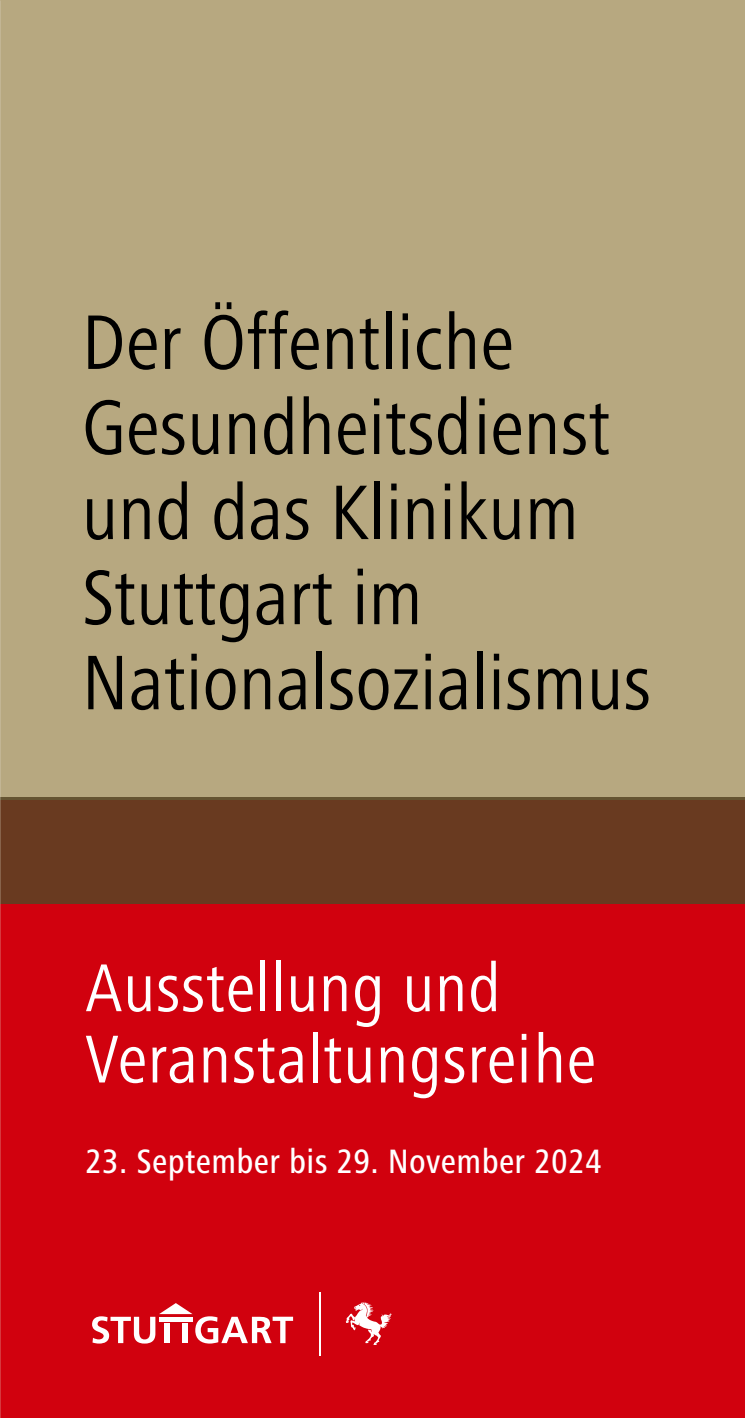
<style>
.page{position:relative;width:745px;height:1418px;background:#fff}
.page>*{position:absolute;margin:0;border:0;box-sizing:border-box;transform-origin:0 0}
.t1{font:condensed 80px/85px "Frutiger Next Pro";color:#000}
.t2{font:condensed 70px/71.2px "Frutiger Next Pro";letter-spacing:.01em;color:#fff}
.t3{font:500 condensed 35px "Frutiger Next Pro";letter-spacing:.01em;color:#fff}
</style>
<div class="page">
<div style="left:0;top:797px;width:744px;height:620px;background:#d1010e"></div>
<div style="left:0;top:0;width:744px;height:799px;background:#b7a880"></div>
<div style="left:0;top:797px;width:744px;height:107px;background:#693a20"></div>
<svg style="left:92px;top:1303px;width:201px;height:40px"></svg>
<svg style="left:345px;top:1301px;width:46px;height:43px"></svg>
<hr style="left:319px;top:1292px;width:1px;height:63px;background:#fff">
<p class="t1" style="left:81px;top:300px;width:570px">Der Öffentliche<br>Gesundheitsdienst und das Klinikum<br>Stuttgart im<br>Nationalsozialismus</p>
<p class="t2" style="left:85px;top:952px;width:512px">Ausstellung und<br>Veranstaltungsreihe</p>
<p class="t3" style="left:85px;top:1140px;width:518px">23. September bis 29. November 2024</p>
</div>
